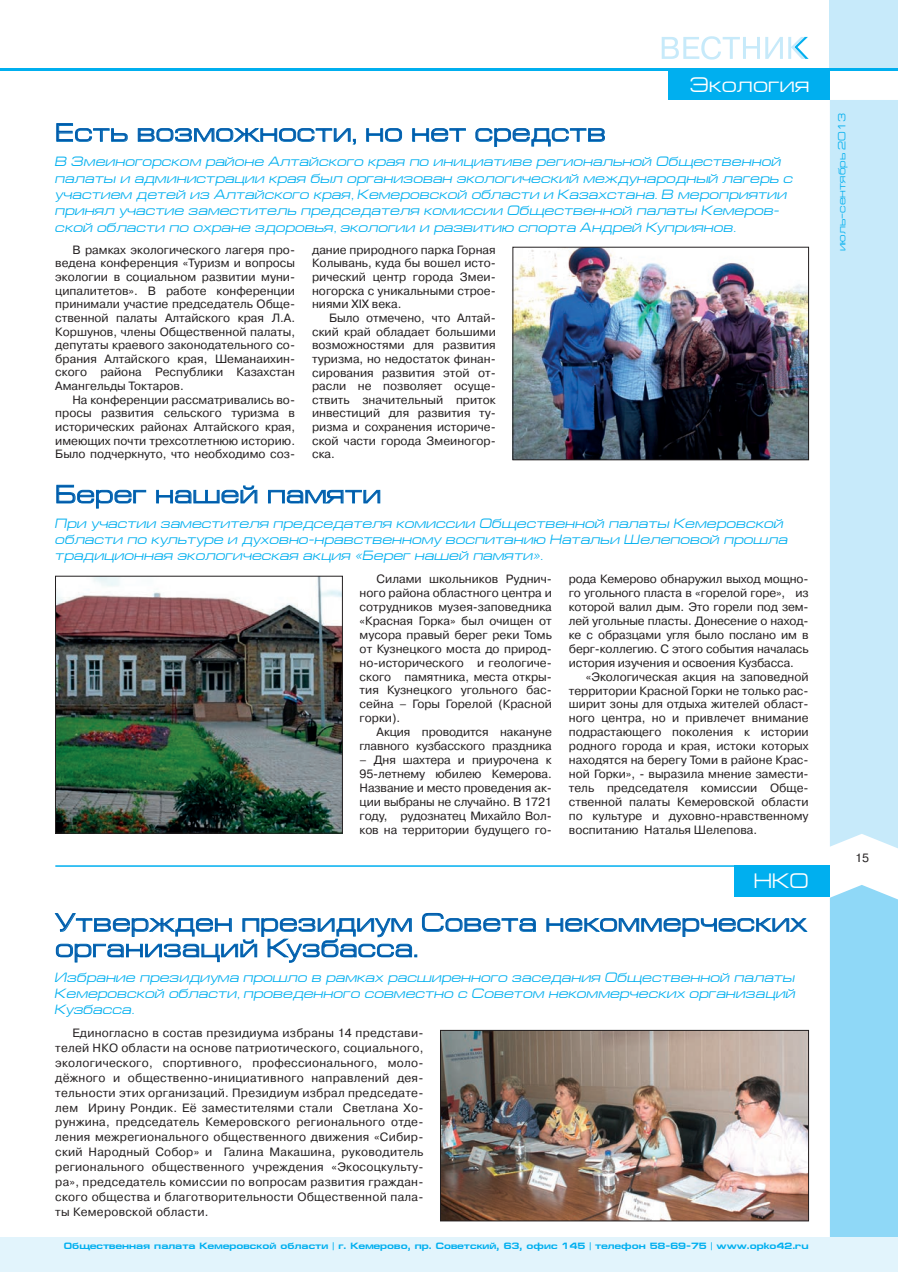
<style>
.page{position:relative;width:898px;height:1272px;background:#fff}
.page>*{position:absolute;margin:0;border:0;box-sizing:border-box;transform-origin:0 0}
.t1{font:25.5px/25.5px "Europe Ext";letter-spacing:.01em;color:#015aaa}
.t2{font:21px "Europe Ext";color:#fff}
.t3{font:italic 13.5px/16.4px "Europe Ext";color:#00afef}
.t4{font:12px/14px "Pragmatica C";color:#231f20;text-align:justify}
.t5{font:10.5px "Europe Ext";color:#00afef}
.t6{font:700 9.15px "Europe Ext";color:#00afef}
</style>
<div class="page">
<div style="left:830px;top:100px;width:67px;height:748px;background:#c7eafa"></div>
<div style="left:829px;top:884px;width:68px;height:353px;background:#8fd8f7"></div>
<div style="left:829px;top:0;width:68px;height:68px;background:#c7eafa"></div>
<div style="left:0;top:1237px;width:897px;height:34px;background:#e2f4fc"></div>
<hr style="left:0;top:68px;width:897px;height:2px;background:#00afef">
<svg style="left:661px;top:36px;width:147px;height:24px"></svg>
<svg style="left:546px;top:918px;width:262px;height:19px"></svg>
<svg style="left:54px;top:912px;width:482px;height:51px"></svg>
<svg style="left:56px;top:123px;width:72px;height:19px"></svg>
<svg style="left:137px;top:128px;width:219px;height:17px"></svg>
<svg style="left:366px;top:128px;width:36px;height:14px"></svg>
<svg style="left:412px;top:128px;width:54px;height:14px"></svg>
<svg style="left:475px;top:128px;width:130px;height:19px"></svg>
<svg style="left:56px;top:484px;width:90px;height:25px"></svg>
<svg style="left:156px;top:485px;width:101px;height:18px"></svg>
<svg style="left:268px;top:489px;width:112px;height:14px"></svg>
<div style="left:668px;top:68px;width:161px;height:32px;background:#00afef"></div>
<img style="left:514px;top:249px;width:292px;height:209px">
<div style="left:512px;top:247px;width:296px;height:213px;border:1px solid #231f20"></div>
<img style="left:57px;top:578px;width:283px;height:253px">
<div style="left:55px;top:576px;width:287px;height:257px;border:1px solid #231f20"></div>
<img style="left:442px;top:1032px;width:364px;height:186px">
<div style="left:440px;top:1030px;width:368px;height:190px;border:1px solid #231f20"></div>
<div style="left:733px;top:865px;width:96px;height:32px;background:#00afef"></div>
<hr style="left:55px;top:865px;width:774px;height:1px;background:#00afef">
<h2 class="t2" style="left:689px;top:74px;width:122px">Экология</h2>
<h1 class="t1" style="left:55px;top:120px;width:552px">Есть возможности, но нет средств</h1>
<p class="t3" style="left:55px;top:153px;width:739px">В Змеиногорском районе Алтайского края по инициативе региональной Общественной палаты и администрации края был организован экологический международный лагерь с участием детей из Алтайского края, Кемеровской области и Казахстана. В мероприятии принял участие заместитель председателя комиссии Общественной палаты Кемеров&shy;ской области по охране здоровья, экологии и развитию спорта Андрей Куприянов.</p>
<p class="t4" style="left:55px;top:243px;width:241px;text-indent:17px">В рамках экологического лагеря про&shy;ведена конференция «Туризм и вопросы экологии в социальном развитии муни&shy;ципалитетов». В работе конференции принимали участие председатель Обще&shy;ственной палаты Алтайского края Л.А.<br>Коршунов, члены Общественной палаты, депутаты краевого законодательного со&shy;брания Алтайского края, Шеманаихин&shy;ского района Республики Казахстан Амангельды Токтаров.</p>
<p class="t4" style="left:55px;top:393px;width:241px;text-indent:17px">На конференции рассматривались во&shy;просы развития сельского туризма в исторических районах Алтайского края, имеющих почти трехсотлетнюю историю.<br>Было подчеркнуто, что необходимо соз-</p>
<p class="t4" style="left:312px;top:243px;width:185px">дание природного парка Горная Колывань, куда бы вошел исто&shy;рический центр города Змеи&shy;ногорска с уникальными строе&shy;ниями ХIХ века.</p>
<p class="t4" style="left:312px;top:311px;width:185px;text-indent:17px">Было отмечено, что Алтай&shy;ский край обладает большими возможностями для развития туризма, но недостаток финан&shy;сирования развития этой от&shy;расли не позволяет осуще&shy;ствить значительный приток инвестиций для развития ту&shy;ризма и сохранения историче&shy;ской части города Змеиногор&shy;ска.</p>
<h1 class="t1" style="left:55px;top:481px;width:327px">Берег нашей памяти</h1>
<p class="t3" style="left:55px;top:515px;width:734px">При участии заместителя председателя комиссии Общественной палаты Кемеровской области по культуре и духовно-нравственному воспитанию Натальи Шелеповой прошла традиционная экологическая акция «Берег нашей памяти».</p>
<p class="t4" style="left:359px;top:572px;width:194px;text-indent:17px">Силами школьников Руднич&shy;ного района областного центра и сотрудников музея-заповедника «Красная Горка» был очищен от мусора правый берег реки Томь от Кузнецкого моста до природ&shy;но-исторического и геологиче&shy;ского памятника, места откры&shy;тия Кузнецкого угольного бас&shy;сейна – Горы Горелой (Красной горки).</p>
<p class="t4" style="left:359px;top:725px;width:194px;text-align:right">Акция проводится накануне главного кузбасского праздника</p>
<p class="t4" style="left:359px;top:753px;width:194px">– Дня шахтера и приурочена к 95-летнему юбилею Кемерова.<br>Название и место проведения ак&shy;ции выбраны не случайно. В 1721 году, рудознатец Михайло Вол&shy;ков на территории будущего го-</p>
<p class="t4" style="left:568px;top:572px;width:241px">рода Кемерово обнаружил выход мощно&shy;го угольного пласта в «горелой горе», из которой валил дым. Это горели под зем&shy;лей угольные пласты. Донесение о наход&shy;ке с образцами угля было послано им в берг-коллегию. С этого события началась история изучения и освоения Кузбасса.</p>
<p class="t4" style="left:568px;top:669px;width:241px;text-indent:17px">«Экологическая акция на заповедной территории Красной Горки не только рас&shy;ширит зоны для отдыха жителей област&shy;ного центра, но и привлечет внимание подрастающего поколения к истории родного города и края, истоки которых находятся на берегу Томи в районе Крас&shy;ной Горки», - выразила мнение замести&shy;тель председателя комиссии Обще&shy;ственной палаты Кемеровской области по культуре и духовно-нравственному воспитанию Наталья Шелепова.</p>
<h2 class="t2" style="left:753px;top:869px;width:56px">НКО</h2>
<h1 class="t1" style="left:55px;top:910px;width:752px">Утвержден президиум Совета некоммерческих организаций Кузбасса.</h1>
<p class="t3" style="left:55px;top:968px;width:741px;text-align:justify">Избрание президиума прошло в рамках расширенного заседания Общественной палаты Кемеровской области, проведенного совместно с Советом некоммерческих организаций Кузбасса.</p>
<p class="t4" style="left:55px;top:1025px;width:369px;line-height:14.9px;text-indent:17px">Единогласно в состав президиума избраны 14 представи&shy;телей НКО области на основе патриотического, социального, экологического, спортивного, профессионального, моло&shy;дёжного и общественно-инициативного направлений дея&shy;тельности этих организаций. Президиум избрал председате&shy;лем Ирину Рондик. Её заместителями стали Светлана Хо&shy;рунжина, председатель Кемеровского регионального отде&shy;ления межрегионального общественного движения «Сибир&shy;ский Народный Собор» и Галина Макашина, руководитель регионального общественного учреждения «Экосоцкульту&shy;ра», председатель комиссии по вопросам развития граждан&shy;ского общества и благотворительности Общественной пала&shy;ты Кемеровской области.</p>
<p class="t6" style="left:64px;top:1240px;width:746px">Общественная палата Кемеровской области | г. Кемерово, пр. Советский, 63, офис 145 | телефон 58-69-75 | www.opko42.ru</p>
<p class="t5" style="left:835px;top:251px;width:140px;rotate:-90deg">июль–сентябрь 2013</p>
<p class="t4" style="left:854px;top:851px;width:15px">15</p>
</div>
